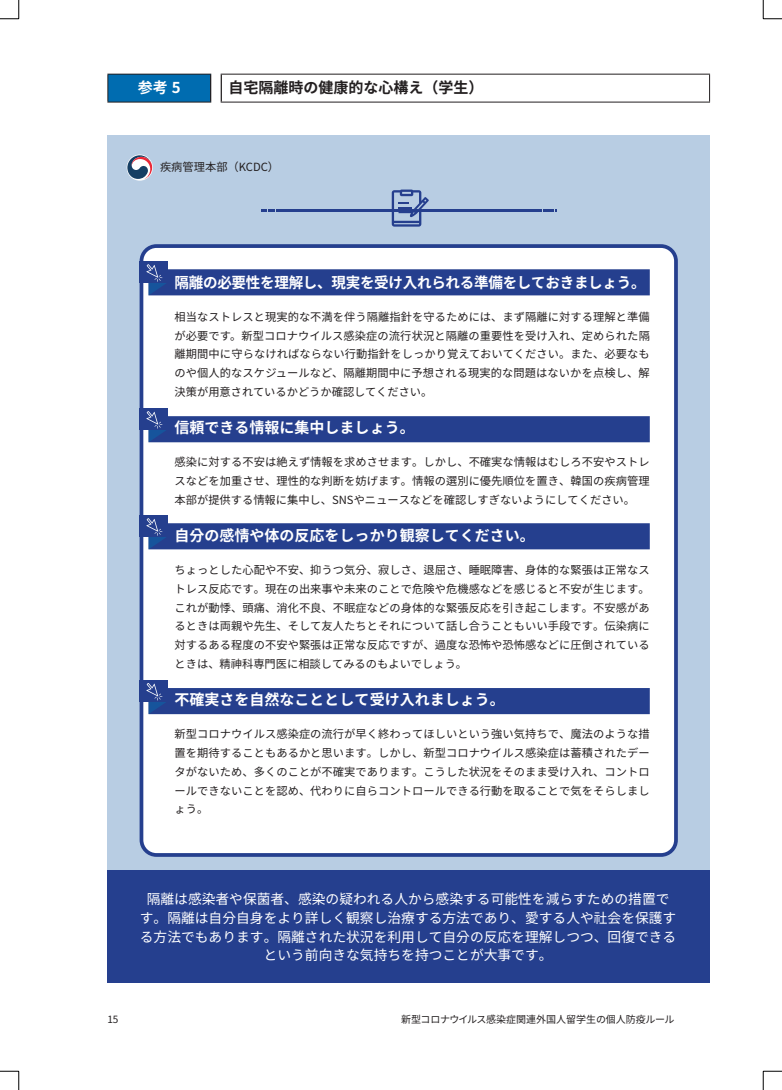
<style>
.page{position:relative;width:782px;height:1090px;background:#fff}
.page>*{position:absolute;margin:0;border:0;box-sizing:border-box;transform-origin:0 0}
.t1{font:700 15px "Noto Sans CJ Kjp";color:#fff}
.t2{font:700 15px "Noto Sans CJ Kjp";letter-spacing:-.02em;color:#fff}
.t3{font:700 15px "Noto Sans CJ Kjp";color:#231f20}
.t4{font:13.75px/18.8px "Noto Sans CJ Kjp";color:#fff;text-align:center}
.t5{font:11.25px/18.8px "Noto Sans CJ Kjp";color:#231f20;text-align:justify}
.t6{font:11.25px/18.8px "Noto Sans CJ Kkr";color:#231f20;text-align:justify}
.t7{font:10px "Noto Sans CJ Kjp";color:#231f20}
</style>
<div class="page">
<div style="left:108px;top:74px;width:103px;height:28px;background:#006cb0"></div>
<svg style="left:210px;top:75px;width:1px;height:27px"></svg>
<svg style="left:221px;top:75px;width:1px;height:27px"></svg>
<hr style="left:107px;top:74px;width:104px;height:1px;background:#231f20">
<svg style="left:107px;top:75px;width:1px;height:27px"></svg>
<hr style="left:221px;top:74px;width:489px;height:1px;background:#231f20">
<svg style="left:709px;top:75px;width:1px;height:27px"></svg>
<hr style="left:107px;top:102px;width:104px;height:1px;background:#231f20">
<hr style="left:221px;top:102px;width:489px;height:1px;background:#231f20">
<div style="left:107px;top:135px;width:603px;height:847px;background:#b8cde3"></div>
<div style="left:107px;top:870px;width:603px;height:113px;background:#253f8e"></div>
<div style="left:127px;top:155px;width:26px;height:26px;border:1px solid #fff;border-radius:50%"></div>
<svg style="left:127px;top:155px;width:25px;height:24px"></svg>
<div style="left:141px;top:246px;width:535px;height:609px;background:#fff;border-radius:15px"></div>
<div style="left:140px;top:244px;width:538px;height:613px;border:4px solid #253f8e;border-radius:15px"></div>
<div style="left:140px;top:261px;width:28px;height:22px;background:#253f8e"></div>
<svg style="left:146px;top:264px;width:503px;height:31px"></svg>
<div style="left:140px;top:408px;width:28px;height:21px;background:#253f8e"></div>
<svg style="left:146px;top:411px;width:503px;height:31px"></svg>
<div style="left:140px;top:515px;width:28px;height:22px;background:#253f8e"></div>
<svg style="left:146px;top:518px;width:503px;height:31px"></svg>
<div style="left:140px;top:680px;width:28px;height:21px;background:#253f8e"></div>
<svg style="left:146px;top:683px;width:503px;height:31px"></svg>
<hr style="left:276px;top:209px;width:265px;height:3px;background:#253f8e">
<svg style="left:261px;top:209px;width:13px;height:3px"></svg>
<svg style="left:543px;top:209px;width:13px;height:3px"></svg>
<svg style="left:392px;top:190px;width:37px;height:37px"></svg>
<svg style="left:0;top:0;width:19px;height:19px"></svg>
<svg style="left:0;top:1071px;width:19px;height:19px"></svg>
<svg style="left:763px;top:0;width:19px;height:19px"></svg>
<svg style="left:763px;top:1071px;width:19px;height:19px"></svg>
<p class="t1" style="left:138px;top:79px;width:45px">参考 5</p>
<p class="t3" style="left:228px;top:79px;width:256px">自宅隔離時の健康的な心構え（学生）</p>
<p class="t5" style="left:160px;top:158px;width:121px">疾病管理本部（KCDC）</p>
<p class="t2" style="left:174px;top:274px;width:472px">隔離の必要性を理解し、現実を受け入れられる準備をしておきましょう。</p>
<p class="t6" style="left:174px;top:307px;width:477px">相当なストレスと現実的な不満を伴う隔離指針を守るためには、まず隔離に対する理解と準備が必要です。新型コロナウイルス感染症の流行状況と隔離の重要性を受け入れ、定められた隔離期間中に守らなければならない行動指針をしっかり覚えておいてください。また、必要なものや個人的なスケジュールなど、隔離期間中に予想される現実的な問題はないかを点検し、解決策が用意されているかどうか確認してください。</p>
<p class="t1" style="left:174px;top:419px;width:241px">信頼できる情報に集中しましょう。</p>
<p class="t5" style="left:174px;top:453px;width:476px">感染に対する不安は絶えず情報を求めさせます。しかし、不確実な情報はむしろ不安やストレスなどを加重させ、理性的な判断を妨げます。情報の選別に優先順位を置き、韓国の疾病管理本部が提供する情報に集中し、SNSやニュースなどを確認しすぎないようにしてください。</p>
<p class="t1" style="left:174px;top:527px;width:361px">自分の感情や体の反応をしっかり観察してください。</p>
<p class="t5" style="left:174px;top:561px;width:476px">ちょっとした心配や不安、抑うつ気分、寂しさ、退屈さ、睡眠障害、身体的な緊張は正常なストレス反応です。現在の出来事や未来のことで危険や危機感などを感じると不安が生じます。これが動悸、頭痛、消化不良、不眠症などの身体的な緊張反応を引き起こします。不安感があるときは両親や先生、そして友人たちとそれについて話し合うこともいい手段です。伝染病に対するある程度の不安や緊張は正常な反応ですが、過度な恐怖や恐怖感などに圧倒されているときは、精神科専門医に相談してみるのもよいでしょう。</p>
<p class="t1" style="left:174px;top:691px;width:331px">不確実さを自然なこととして受け入れましょう。</p>
<p class="t5" style="left:174px;top:725px;width:476px">新型コロナウイルス感染症の流行が早く終わってほしいという強い気持ちで、魔法のような措置を期待することもあるかと思います。しかし、新型コロナウイルス感染症は蓄積されたデータがないため、多くのことが不確実であります。こうした状況をそのまま受け入れ、コントロールできないことを認め、代わりに自らコントロールできる行動を取ることで気をそらしましょう。</p>
<p class="t4" style="left:140px;top:890px;width:538px">隔離は感染者や保菌者、感染の疑われる人から感染する可能性を減らすための措置です。隔離は自分自身をより詳しく観察し治療する方法であり、愛する人や社会を保護する方法でもあります。隔離された状況を利用して自分の反応を理解しつつ、回復できるという前向きな気持ちを持つことが大事です。</p>
<p class="t7" style="left:107px;top:1013px;width:13px">15</p>
<p class="t7" style="left:401px;top:1013px;width:275px">新型コロナウイルス感染症関連外国人留学生の個人防疫ルール</p>
</div>
